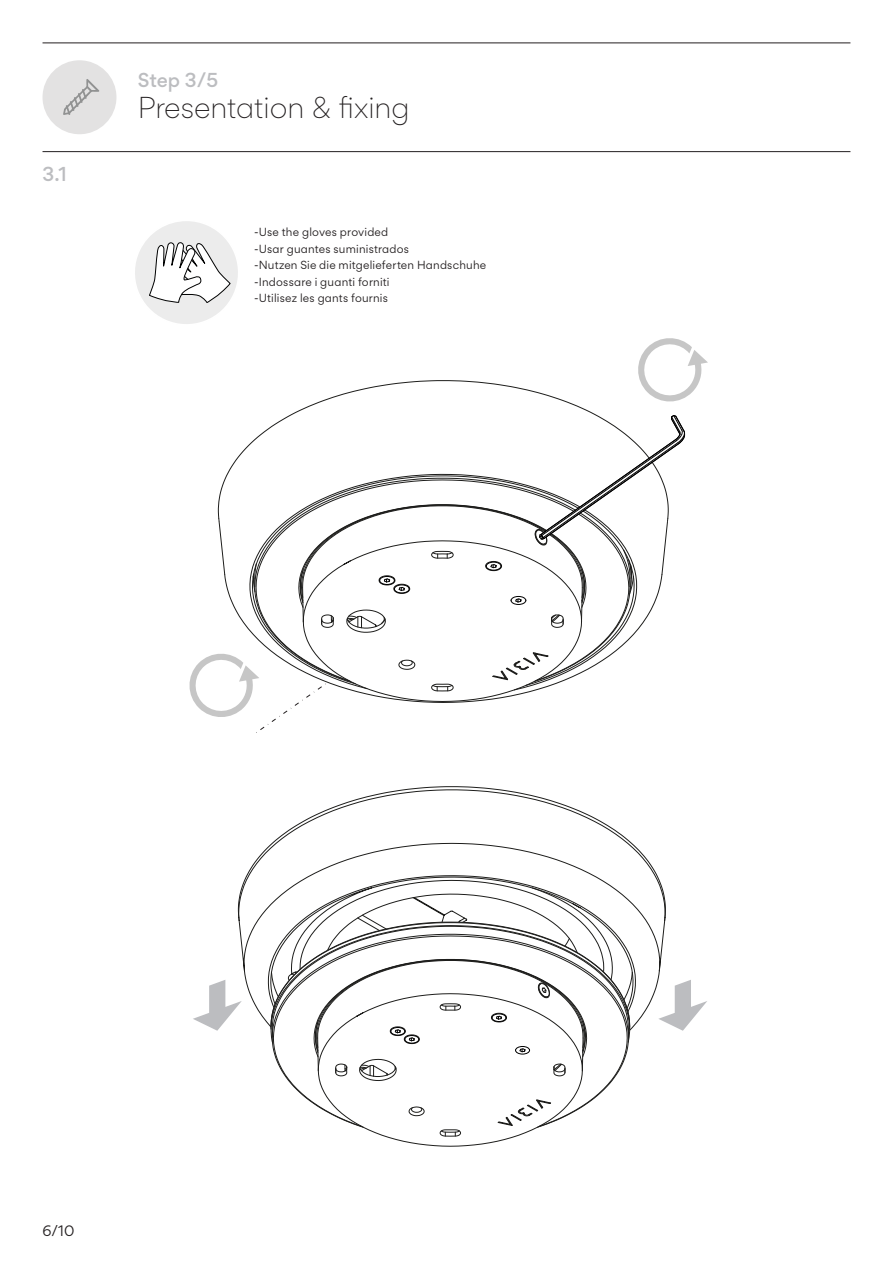
<style>
.page{position:relative;width:893px;height:1263px;background:#fff}
.page>*{position:absolute;margin:0;border:0;box-sizing:border-box;transform-origin:0 0}
.Texto_Ficha_Tripa_20{font:300 27px "Gordita";color:#231f20}
.Texto_Ficha_Tripa_20-2{font:500 18px "Gordita";color:#bcbdc0}
.t1{font:13.5px "Gordita";color:#231f20}
.GORDITA_7_-_guion{font:10.5px "Gordita";letter-spacing:.02em;color:#231f20}
</style>
<div class="page">
<div style="left:43px;top:60px;width:73px;height:74px;background:#e3e2e2;border-radius:50%"></div>
<svg style="left:63px;top:79px;width:36px;height:36px"></svg>
<hr style="left:43px;top:43px;width:807px;height:1px;background:#231f20">
<hr style="left:43px;top:151px;width:807px;height:1px;background:#231f20">
<svg style="left:193px;top:980px;width:45px;height:51px"></svg>
<svg style="left:666px;top:980px;width:41px;height:51px"></svg>
<svg style="left:238px;top:789px;width:427px;height:248px"></svg>
<svg style="left:271px;top:922px;width:359px;height:225px"></svg>
<svg style="left:135px;top:221px;width:103px;height:103px"></svg>
<svg style="left:189px;top:338px;width:519px;height:395px"></svg>
<p class="Texto_Ficha_Tripa_20-2" style="left:43px;top:160px;width:26px">3.1</p>
<p class="Texto_Ficha_Tripa_20-2" style="left:138px;top:66px;width:82px">Step 3/5</p>
<p class="Texto_Ficha_Tripa_20" style="left:138px;top:88px;width:273px">Presentation &amp; fixing</p>
<p class="GORDITA_7_-_guion" style="left:254px;top:224px;width:136px">-Use the gloves provided</p>
<p class="GORDITA_7_-_guion" style="left:254px;top:241px;width:156px">-Usar guantes suministrados</p>
<p class="GORDITA_7_-_guion" style="left:254px;top:257px;width:234px">-Nutzen Sie die mitgelieferten Handschuhe</p>
<p class="GORDITA_7_-_guion" style="left:254px;top:274px;width:137px">-Indossare i guanti forniti</p>
<p class="GORDITA_7_-_guion" style="left:254px;top:290px;width:135px">-Utilisez les gants fournis</p>
<p class="t1" style="left:43px;top:1220px;width:33px">6/10</p>
</div>
